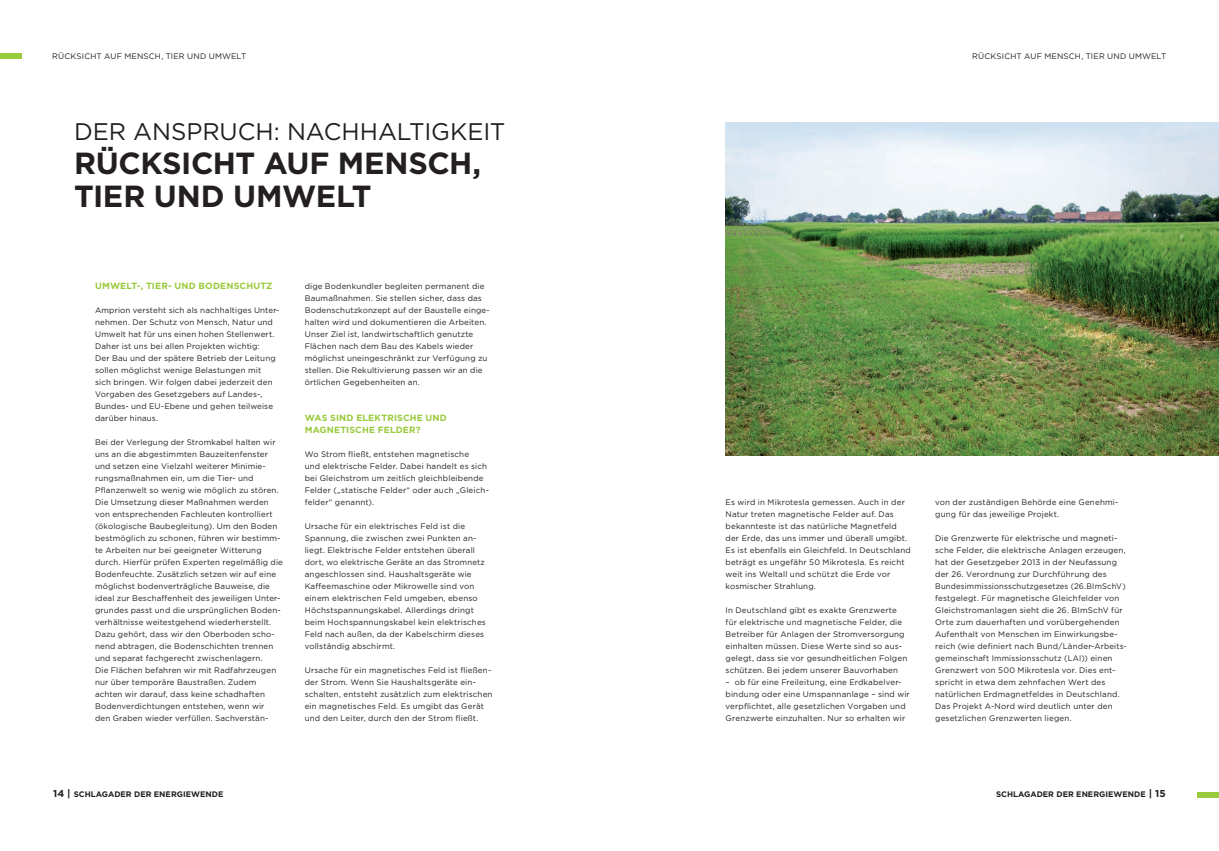
<style>
.page{position:relative;width:1219px;height:851px;background:#fff}
.page>*{position:absolute;margin:0;border:0;box-sizing:border-box;transform-origin:0 0}
.Headline_2_Innen{font:700 30.5px/33.5px "Gotham";letter-spacing:-.015em;color:#231f20}
.Headline_2_Innen-2{font:24px "Gotham";letter-spacing:-.005em;color:#231f20}
.long_Copy{font:700 9px "Gotham";letter-spacing:.02em;color:#99ca3b}
.long_Copy-2{font:8px/12px "Gotham";letter-spacing:.02em;color:#231f20}
.t1{font:700 8px "Gotham";color:#231f20}
.s1{font-size:10px}
</style>
<div class="page">
<img style="left:726px;top:123px;width:493px;height:333px">
<div style="left:0;top:53px;width:21px;height:6px;background:#99ca3b"></div>
<div style="left:1198px;top:792px;width:21px;height:5px;background:#99ca3b"></div>
<p class="long_Copy-2" style="left:52px;top:50px;width:195px">RÜCKSICHT AUF MENSCH, TIER UND UMWELT</p>
<p class="long_Copy-2" style="left:972px;top:50px;width:195px">RÜCKSICHT AUF MENSCH, TIER UND UMWELT</p>
<p class="Headline_2_Innen-2" style="left:74px;top:116px;width:433px">DER ANSPRUCH: NACHHALTIGKEIT</p>
<p class="Headline_2_Innen" style="left:74px;top:145px;width:409px">RÜCKSICHT AUF MENSCH,<br>TIER UND UMWELT</p>
<p class="long_Copy" style="left:95px;top:280px;width:179px">UMWELT-, TIER- UND BODENSCHUTZ</p>
<p class="long_Copy-2" style="left:95px;top:304px;width:186px">Amprion versteht sich als nachhaltiges Unter&shy;nehmen. Der Schutz von Mensch, Natur und Umwelt hat für uns einen hohen Stellenwert.<br>Daher ist uns bei allen Projekten wichtig:<br>Der Bau und der spätere Betrieb der Leitung sollen möglichst wenige Belastungen mit<br>sich bringen. Wir folgen dabei jederzeit den Vorgaben des Gesetzgebers auf Landes-, Bundes- und EU-Ebene und gehen teilweise darüber hinaus.</p>
<p class="long_Copy-2" style="left:95px;top:436px;width:189px">Bei der Verlegung der Stromkabel halten wir uns an die abgestimmten Bauzeitenfenster und setzen eine Vielzahl weiterer Minimie&shy;rungsmaßnahmen ein, um die Tier- und Pflanzenwelt so wenig wie möglich zu stören.<br>Die Umsetzung dieser Maßnahmen werden von entsprechenden Fachleuten kontrolliert (ökologische Baubegleitung). Um den Boden bestmöglich zu schonen, führen wir bestimm&shy;te Arbeiten nur bei geeigneter Witterung durch. Hierfür prüfen Experten regelmäßig die Bodenfeuchte. Zusätzlich setzen wir auf eine möglichst bodenverträgliche Bauweise, die ideal zur Beschaffenheit des jeweiligen Unter&shy;grundes passt und die ursprünglichen Boden&shy;verhältnisse weitestgehend wiederherstellt.<br>Dazu gehört, dass wir den Oberboden scho&shy;nend abtragen, die Bodenschichten trennen und separat fachgerecht zwischenlagern.<br>Die Flächen befahren wir mit Radfahrzeugen nur über temporäre Baustraßen. Zudem achten wir darauf, dass keine schadhaften Bodenverdichtungen entstehen, wenn wir<br>den Graben wieder verfüllen. Sachverstän-</p>
<p class="long_Copy-2" style="left:305px;top:280px;width:187px">dige Bodenkundler begleiten permanent die Baumaßnahmen. Sie stellen sicher, dass das Bodenschutzkonzept auf der Baustelle einge&shy;halten wird und dokumentieren die Arbeiten.</p>
<p class="long_Copy-2" style="left:305px;top:328px;width:184px">Unser Ziel ist, landwirtschaftlich genutzte Flächen nach dem Bau des Kabels wieder möglichst uneingeschränkt zur Verfügung zu stellen. Die Rekultivierung passen wir an die örtlichen Gegebenheiten an.</p>
<p class="long_Copy" style="left:305px;top:412px;width:144px">WAS SIND ELEKTRISCHE UND</p>
<p class="long_Copy" style="left:305px;top:424px;width:118px">MAGNETISCHE FELDER?</p>
<p class="long_Copy-2" style="left:305px;top:448px;width:186px">Wo Strom fließt, entstehen magnetische<br>und elektrische Felder. Dabei handelt es sich bei Gleichstrom um zeitlich gleichbleibende Felder („statische Felder“ oder auch „Gleich&shy;felder“ genannt).</p>
<p class="long_Copy-2" style="left:305px;top:520px;width:183px">Ursache für ein elektrisches Feld ist die Spannung, die zwischen zwei Punkten an&shy;liegt. Elektrische Felder entstehen überall dort, wo elektrische Geräte an das Stromnetz angeschlossen sind. Haushaltsgeräte wie Kaffeemaschine oder Mikrowelle sind von einem elektrischen Feld umgeben, ebenso Höchstspannungskabel. Allerdings dringt beim Hochspannungskabel kein elektrisches Feld nach außen, da der Kabelschirm dieses vollständig abschirmt.</p>
<p class="long_Copy-2" style="left:305px;top:664px;width:189px">Ursache für ein magnetisches Feld ist fließen&shy;der Strom. Wenn Sie Haushaltsgeräte ein&shy;schalten, entsteht zusätzlich zum elektrischen ein magnetisches Feld. Es umgibt das Gerät und den Leiter, durch den der Strom fließt.</p>
<p class="long_Copy-2" style="left:725px;top:496px;width:187px">Es wird in Mikrotesla gemessen. Auch in der Natur treten magnetische Felder auf. Das bekannteste ist das natürliche Magnetfeld der Erde, das uns immer und überall umgibt.<br>Es ist ebenfalls ein Gleichfeld. In Deutschland beträgt es ungefähr 50 Mikrotesla. Es reicht weit ins Weltall und schützt die Erde vor kosmischer Strahlung.</p>
<p class="long_Copy-2" style="left:725px;top:604px;width:183px">In Deutschland gibt es exakte Grenzwerte für elektrische und magnetische Felder, die Betreiber für Anlagen der Stromversorgung einhalten müssen. Diese Werte sind so aus&shy;gelegt, dass sie vor gesundheitlichen Folgen schützen. Bei jedem unserer Bauvorhaben</p>
<p class="long_Copy-2" style="left:725px;top:676px;width:186px">– ob für eine Freileitung, eine Erdkabelver&shy;bindung oder eine Umspannanlage – sind wir verpflichtet, alle gesetzlichen Vorgaben und Grenzwerte einzuhalten. Nur so erhalten wir</p>
<p class="long_Copy-2" style="left:935px;top:496px;width:185px">von der zuständigen Behörde eine Genehmi&shy;gung für das jeweilige Projekt.</p>
<p class="long_Copy-2" style="left:935px;top:532px;width:193px">Die Grenzwerte für elektrische und magneti&shy;sche Felder, die elektrische Anlagen erzeugen, hat der Gesetzgeber 2013 in der Neufassung der 26. Verordnung zur Durchführung des Bundesimmissionsschutzgesetzes (26.BImSchV) festgelegt. Für magnetische Gleichfelder von Gleichstromanlagen sieht die 26. BImSchV für Orte zum dauerhaften und vorübergehenden Aufenthalt von Menschen im Einwirkungsbe&shy;reich (wie definiert nach Bund/Länder-Arbeits&shy;gemeinschaft Immissionsschutz (LAI)) einen Grenzwert von 500 Mikrotesla vor. Dies ent&shy;spricht in etwa dem zehnfachen Wert des natürlichen Erdmagnetfeldes in Deutschland.<br>Das Projekt A-Nord wird deutlich unter den gesetzlichen Grenzwerten liegen.</p>
<p class="t1" style="left:53px;top:789px;width:172px"><span class="s1">14 |</span> SCHLAGADER DER ENERGIEWENDE</p>
<p class="t1" style="left:996px;top:789px;width:171px">SCHLAGADER DER ENERGIEWENDE <span class="s1">| 15</span></p>
</div>
